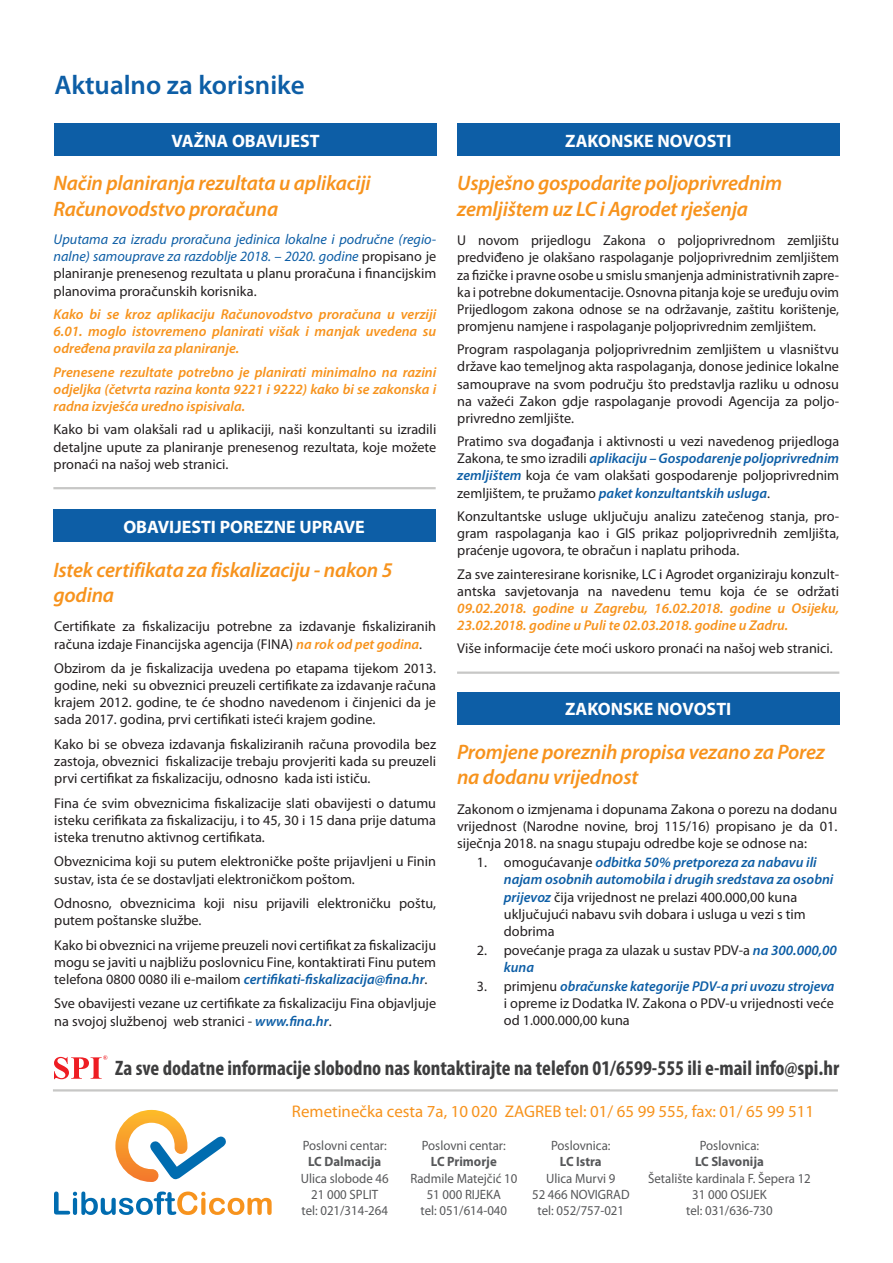
<style>
.page{position:relative;width:893px;height:1263px;background:#fff}
.page>*{position:absolute;margin:0;border:0;box-sizing:border-box;transform-origin:0 0}
.t1{font:600 27px "Myriad Pro";color:#0d5ea6}
.t2{font:italic 600 21px/25.2px "Myriad Pro";letter-spacing:-.01em;color:#f7931d}
.t3{font:700 condensed 21px "Myriad Pro";color:#3e3e3f}
.t4{font:700 18px "Myriad Pro";color:#fff}
.t5{font:16.8px "Myriad Pro";color:#f7931d}
.t6{font:14.25px/17.1px "Myriad Pro";color:#231f20;text-align:justify}
.t7{font:italic 600 14.25px/17.1px "Myriad Pro";color:#f7931d;text-align:justify}
.t8{font:italic 14.25px/17.1px "Myriad Pro";color:#0d5ea6;text-align:justify}
.t9{font:13.5px "Myriad Pro";color:#57585a;scale:.95 1}
.t10{font:700 13.5px "Myriad Pro";color:#57585a;scale:.95 1}
.s1{font-style:normal;color:#231f20}
.s2{font-weight:600;font-style:italic;color:#f7931d}
.s3{font-weight:600;font-style:italic;color:#0d5ea6}
</style>
<div class="page">
<hr style="left:53px;top:1089px;width:785px;height:2px;background:#c7c7c6">
<svg style="left:54px;top:1055px;width:53px;height:24px"></svg>
<svg style="left:54px;top:1191px;width:218px;height:24px"></svg>
<svg style="left:115px;top:1110px;width:111px;height:72px"></svg>
<div style="left:457px;top:692px;width:382px;height:33px;background:#0d5ea6"></div>
<hr style="left:457px;top:671px;width:382px;height:3px;background:#c7c7c6">
<div style="left:53px;top:509px;width:382px;height:33px;background:#0d5ea6"></div>
<hr style="left:53px;top:487px;width:383px;height:2px;background:#c7c7c6">
<div style="left:54px;top:123px;width:383px;height:33px;background:#0d5ea6"></div>
<div style="left:457px;top:123px;width:383px;height:33px;background:#0d5ea6"></div>
<p class="t1" style="left:54px;top:68px;width:252px">Aktualno za korisnike</p>
<p class="t4" style="left:171px;top:129px;width:150px">VAŽNA OBAVIJEST</p>
<p class="t2" style="left:54px;top:170px;width:319px">Način planiranja rezultata u aplikaciji<br>Računovodstvo proračuna</p>
<p class="t8" style="left:54px;top:231px;width:384px">Uputama za izradu proračuna jedinica lokalne i područne (regio&shy;nalne) samouprave za razdoblje 2018. – 2020. godine <span class="s1">propisano je planiranje prenesenog rezultata u planu proračuna i financijskim planovima proračunskih korisnika.</span></p>
<p class="t7" style="left:54px;top:305px;width:384px">Kako bi se kroz aplikaciju Računovodstvo proračuna u verziji 6.01. moglo istovremeno planirati višak i manjak uvedena su određena pravila za planiranje.</p>
<p class="t7" style="left:54px;top:363px;width:384px">Prenesene rezultate potrebno je planirati minimalno na razini odjeljka (četvrta razina konta 9221 i 9222) kako bi se zakonska i radna izvješća uredno ispisivala.</p>
<p class="t6" style="left:54px;top:421px;width:384px">Kako bi vam olakšali rad u aplikaciji, naši konzultanti su izradili detaljne upute za planiranje prenesenog rezultata, koje možete pronaći na našoj web stranici.</p>
<p class="t4" style="left:123px;top:515px;width:243px">OBAVIJESTI POREZNE UPRAVE</p>
<p class="t2" style="left:53px;top:556px;width:341px">Istek certifikata za fiskalizaciju - nakon 5 godina</p>
<p class="t6" style="left:54px;top:618px;width:383px">Certifikate za fiskalizaciju potrebne za izdavanje fiskaliziranih računa izdaje Financijska agencija (FINA) <span class="s2">na rok od pet godina</span>.</p>
<p class="t6" style="left:54px;top:659px;width:383px">Obzirom da je fiskalizacija uvedena po etapama tijekom 2013. godine, neki su obveznici preuzeli certifikate za izdavanje računa krajem 2012. godine, te će shodno navedenom i činjenici da je sada 2017. godina, prvi certifikati isteći krajem godine.</p>
<p class="t6" style="left:54px;top:735px;width:383px">Kako bi se obveza izdavanja fiskaliziranih računa provodila bez zastoja, obveznici fiskalizacije trebaju provjeriti kada su preuzeli prvi certifikat za fiskalizaciju, odnosno kada isti ističu.</p>
<p class="t6" style="left:54px;top:794px;width:383px">Fina će svim obveznicima fiskalizacije slati obavijesti o datumu isteku cerifikata za fiskalizaciju, i to 45, 30 i 15 dana prije datuma isteka trenutno aktivnog certifikata.</p>
<p class="t6" style="left:54px;top:853px;width:383px">Obveznicima koji su putem elektroničke pošte prijavljeni u Finin sustav, ista će se dostavljati elektroničkom poštom.</p>
<p class="t6" style="left:54px;top:894px;width:383px">Odnosno, obveznicima koji nisu prijavili elektroničku poštu, putem poštanske službe.</p>
<p class="t6" style="left:54px;top:936px;width:383px">Kako bi obveznici na vrijeme preuzeli novi certifikat za fiskalizaciju mogu se javiti u najbližu poslovnicu Fine, kontaktirati Finu putem telefona 0800 0080 ili e-mailom <span class="s3">certifikati-fiskalizacija@fina.hr</span>.</p>
<p class="t6" style="left:54px;top:995px;width:383px">Sve obavijesti vezane uz certifikate za fiskalizaciju Fina objavljuje na svojoj službenoj web stranici - <span class="s3">www.fina.hr</span>.</p>
<p class="t4" style="left:565px;top:129px;width:168px">ZAKONSKE NOVOSTI</p>
<p class="t2" style="left:457px;top:170px;width:327px">Uspješno gospodarite poljoprivrednim zemljištem uz LC i Agrodet rješenja</p>
<p class="t6" style="left:457px;top:232px;width:383px">U novom prijedlogu Zakona o poljoprivrednom zemljištu predviđeno je olakšano raspolaganje poljoprivrednim zemljištem za fizičke i pravne osobe u smislu smanjenja administrativnih zapre&shy;ka i potrebne dokumentacije. Osnovna pitanja koje se uređuju ovim Prijedlogom zakona odnose se na održavanje, zaštitu korištenje, promjenu namjene i raspolaganje poljoprivrednim zemljištem.</p>
<p class="t6" style="left:457px;top:341px;width:383px">Program raspolaganja poljoprivrednim zemljištem u vlasništvu države kao temeljnog akta raspolaganja, donose jedinice lokalne samouprave na svom području što predstavlja razliku u odnosu na važeći Zakon gdje raspolaganje provodi Agencija za poljo&shy;privredno zemljište.</p>
<p class="t6" style="left:457px;top:433px;width:383px">Pratimo sva događanja i aktivnosti u vezi navedenog prijedloga Zakona, te smo izradili <span class="s3">aplikaciju – Gospodarenje poljoprivrednim zemljištem</span> koja će vam olakšati gospodarenje poljoprivrednim zemljištem, te pružamo <span class="s3">paket konzultantskih usluga</span>.</p>
<p class="t6" style="left:457px;top:507px;width:383px">Konzultantske usluge uključuju analizu zatečenog stanja, pro&shy;gram raspolaganja kao i GIS prikaz poljoprivrednih zemljišta, praćenje ugovora, te obračun i naplatu prihoda.</p>
<p class="t6" style="left:457px;top:565px;width:383px">Za sve zainteresirane korisnike, LC i Agrodet organiziraju konzult&shy;antska savjetovanja na navedenu temu koja će se održati <span class="s2">09.02.2018. godine u Zagrebu, 16.02.2018. godine u Osijeku, 23.02.2018. godine u Puli te 02.03.2018. godine u Zadru.</span></p>
<p class="t6" style="left:457px;top:640px;width:377px">Više informacije ćete moći uskoro pronaći na našoj web stranici.</p>
<p class="t4" style="left:565px;top:697px;width:168px">ZAKONSKE NOVOSTI</p>
<p class="t2" style="left:457px;top:739px;width:369px">Promjene poreznih propisa vezano za Porez na dodanu vrijednost</p>
<p class="t6" style="left:457px;top:800px;width:382px">Zakonom o izmjenama i dopunama Zakona o porezu na dodanu vrijednost (Narodne novine, broj 115/16) propisano je da 01. siječnja 2018. na snagu stupaju odredbe koje se odnose na:</p>
<p class="t6" style="left:504px;top:854px;width:331px;text-align:left;text-indent:-27px">1. omogućavanje <span class="s3">odbitka 50% pretporeza za nabavu ili najam osobnih automobila i drugih sredstava za osobni prijevoz</span> čija vrijednost ne prelazi 400.000,00 kuna uključujući nabavu svih dobara i usluga u vezi s tim dobrima</p>
<p class="t6" style="left:504px;top:941px;width:335px;text-indent:-27px">2. povećanje praga za ulazak u sustav PDV-a <span class="s3">na 300.000,00 kuna</span></p>
<p class="t6" style="left:504px;top:978px;width:332px;text-indent:-27px">3. primjenu <span class="s3">obračunske kategorije PDV-a pri uvozu strojeva </span>i opreme iz Dodatka IV. Zakona o PDV-u vrijednosti veće od 1.000.000,00 kuna</p>
<p class="t3" style="left:115px;top:1055px;width:725px">Za sve dodatne informacije slobodno nas kontaktirajte na telefon 01/6599-555 ili e-mail info@spi.hr</p>
<p class="t5" style="left:292px;top:1101px;width:524px">Remetinečka cesta 7a, 10 020 ZAGREB tel: 01/ 65 99 555, fax: 01/ 65 99 511</p>
<p class="t9" style="left:551px;top:1137px;width:64px">Poslovnica:</p>
<p class="t10" style="left:560px;top:1153px;width:45px">LC Istra</p>
<p class="t9" style="left:546px;top:1170px;width:75px">Ulica Murvi 9</p>
<p class="t9" style="left:532px;top:1186px;width:104px">52 466 NOVIGRAD</p>
<p class="t9" style="left:537px;top:1202px;width:93px">tel: 052/757-021</p>
<p class="t9" style="left:303px;top:1137px;width:90px">Poslovni centar:</p>
<p class="t10" style="left:308px;top:1153px;width:78px">LC Dalmacija</p>
<p class="t9" style="left:301px;top:1170px;width:94px">Ulica slobode 46</p>
<p class="t9" style="left:311px;top:1186px;width:72px">21 000 SPLIT</p>
<p class="t9" style="left:301px;top:1202px;width:93px">tel: 021/314-264</p>
<p class="t9" style="left:422px;top:1137px;width:90px">Poslovni centar:</p>
<p class="t10" style="left:431px;top:1153px;width:71px">LC Primorje</p>
<p class="t9" style="left:410px;top:1170px;width:114px">Radmile Matejčić 10</p>
<p class="t9" style="left:427px;top:1186px;width:80px">51 000 RIJEKA</p>
<p class="t9" style="left:421px;top:1202px;width:93px">tel: 051/614-040</p>
<p class="t9" style="left:700px;top:1137px;width:64px">Poslovnica:</p>
<p class="t10" style="left:695px;top:1153px;width:74px">LC Slavonija</p>
<p class="t9" style="left:648px;top:1170px;width:173px">Šetalište kardinala F. Šepera 12</p>
<p class="t9" style="left:692px;top:1186px;width:80px">31 000 OSIJEK</p>
<p class="t9" style="left:686px;top:1202px;width:93px">tel: 031/636-730</p>
</div>
